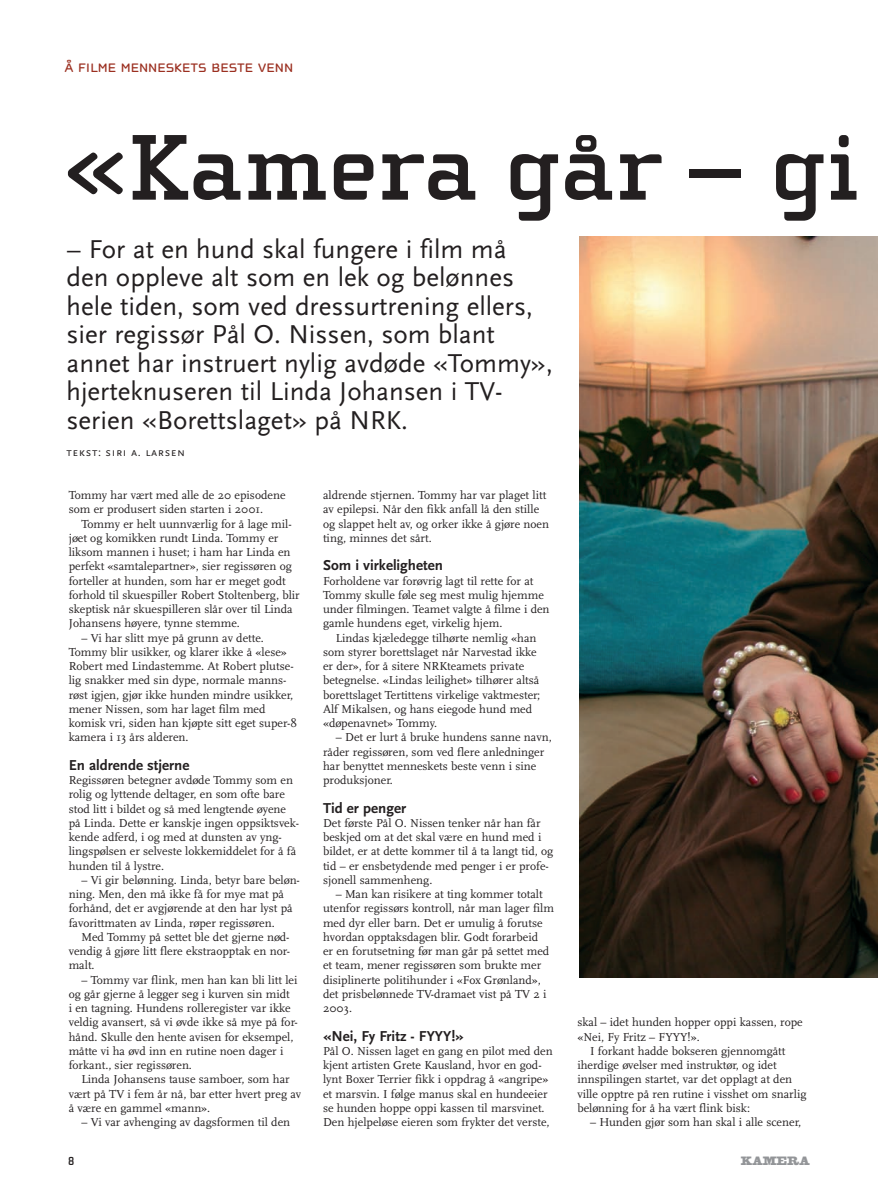
<style>
.page{position:relative;width:878px;height:1191px;background:#fff}
.page>*{position:absolute;margin:0;border:0;box-sizing:border-box;transform-origin:0 0}
.t1{font:700 95.55px "Cholla Slab";color:#231f20}
.t2{font:27px/28.5px "Scala Sans";color:#231f20}
.t3{font:18px "Cholla Wide Small Caps";color:#9b2f20}
.t4{font:700 15px "Scala Sans";color:#231f20}
.t5{font:12px/14.2px "Scala";color:#231f20}
.t6{font:12px "Scala Sans Caps";letter-spacing:.05em;color:#231f20}
.t7{font:12px "Cg Egiziano Bl";color:#939598}
.t8{font:700 12px "Cholla Slab";color:#231f20}
</style>
<div class="page">
<img style="left:579px;top:237px;width:298px;height:741px">
<h3 class="t3" style="left:64px;top:56px;width:230px">å filme menneskets beste venn</h3>
<h1 class="t1" style="left:63px;top:115px;width:797px">«Kamera går – gi</h1>
<p class="t2" style="left:66px;top:235px;width:487px">– For at en hund skal fungere i film må den oppleve alt som en lek og belønnes hele tiden, som ved dressurtrening ellers, sier regissør Pål O. Nissen, som blant annet har instruert nylig avdøde «Tommy», hjerteknuseren til Linda Johansen i TV&shy;serien «Borettslaget» på NRK.</p>
<p class="t6" style="left:66px;top:446px;width:120px">tekst: siri a. larsen</p>
<p class="t5" style="left:69px;top:488px;width:218px">Tommy har vært med alle de 20 episodene som er produsert siden starten i 2001.</p>
<p class="t5" style="left:69px;top:517px;width:232px;text-indent:13px">Tommy er helt uunnværlig for å lage mil&shy;jøet og komikken rundt Linda. Tommy er liksom mannen i huset; i ham har Linda en perfekt «samtalepartner», sier regissøren og forteller at hunden, som har er meget godt forhold til skuespiller Robert Stoltenberg, blir skeptisk når skuespilleren slår over til Linda Johansens høyere, tynne stemme.</p>
<p class="t5" style="left:69px;top:631px;width:230px;text-indent:13px">– Vi har slitt mye på grunn av dette.<br>Tommy blir usikker, og klarer ikke å «lese» Robert med Lindastemme. At Robert plutse&shy;lig snakker med sin dype, normale manns&shy;røst igjen, gjør ikke hunden mindre usikker, mener Nissen, som har laget film med komisk vri, siden han kjøpte sitt eget super-8 kamera i 13 års alderen.</p>
<p class="t4" style="left:69px;top:757px;width:122px">En aldrende stjerne</p>
<p class="t5" style="left:69px;top:773px;width:232px">Regissøren betegner avdøde Tommy som en rolig og lyttende deltager, en som ofte bare stod litt i bildet og så med lengtende øyene på Linda. Dette er kanskje ingen oppsiktsvek&shy;kende adferd, i og med at dunsten av yng&shy;lingspølsen er selveste lokkemiddelet for å få hunden til å lystre.</p>
<p class="t5" style="left:69px;top:873px;width:233px;text-indent:13px">– Vi gir belønning. Linda, betyr bare beløn&shy;ning. Men, den må ikke få for mye mat på forhånd, det er avgjørende at den har lyst på favorittmaten av Linda, røper regissøren.</p>
<p class="t5" style="left:69px;top:930px;width:223px;text-align:justify;text-indent:13px">Med Tommy på settet ble det gjerne nød&shy;vendig å gjøre litt flere ekstraopptak en nor&shy;malt.</p>
<p class="t5" style="left:69px;top:973px;width:230px;text-indent:13px">– Tommy var flink, men han kan bli litt lei og går gjerne å legger seg i kurven sin midt<br>i en tagning. Hundens rolleregister var ikke veldig avansert, så vi øvde ikke så mye på for&shy;hånd. Skulle den hente avisen for eksempel, måtte vi ha øvd inn en rutine noen dager i forkant., sier regissøren.</p>
<p class="t5" style="left:69px;top:1073px;width:234px;text-indent:13px">Linda Johansens tause samboer, som har vært på TV i fem år nå, bar etter hvert preg av å være en gammel «mann».</p>
<p class="t5" style="left:81px;top:1115px;width:210px">– Vi var avhenging av dagsformen til den</p>
<p class="t5" style="left:323px;top:488px;width:227px">aldrende stjernen. Tommy har var plaget litt av epilepsi. Når den fikk anfall lå den stille og slappet helt av, og orker ikke å gjøre noen ting, minnes det sårt.</p>
<p class="t4" style="left:323px;top:557px;width:121px">Som i virkeligheten</p>
<p class="t5" style="left:323px;top:574px;width:228px">Forholdene var forøvrig lagt til rette for at Tommy skulle føle seg mest mulig hjemme under filmingen. Teamet valgte å filme i den gamle hundens eget, virkelig hjem.</p>
<p class="t5" style="left:323px;top:631px;width:218px;text-indent:13px">Lindas kjæledegge tilhørte nemlig «han som styrer borettslaget når Narvestad ikke er der», for å sitere NRKteamets private betegnelse. «Lindas leilighet» tilhører altså borettslaget Tertittens virkelige vaktmester; Alf Mikalsen, og hans eiegode hund med «døpenavnet» Tommy.</p>
<p class="t5" style="left:323px;top:731px;width:230px;text-indent:13px">– Det er lurt å bruke hundens sanne navn, råder regissøren, som ved flere anledninger har benyttet menneskets beste venn i sine produksjoner.</p>
<p class="t4" style="left:323px;top:800px;width:85px">Tid er penger</p>
<p class="t5" style="left:323px;top:816px;width:232px">Det første Pål O. Nissen tenker når han får beskjed om at det skal være en hund med i bildet, er at dette kommer til å ta langt tid, og tid – er ensbetydende med penger i er profe&shy;sjonell sammenheng.</p>
<p class="t5" style="left:323px;top:887px;width:232px;text-indent:13px">– Man kan risikere at ting kommer totalt utenfor regissørs kontroll, når man lager film med dyr eller barn. Det er umulig å forutse hvordan opptaksdagen blir. Godt forarbeid<br>er en forutsetning før man går på settet med et team, mener regissøren som brukte mer disiplinerte politihunder i «Fox Grønland», det prisbelønnede TV-dramaet vist på TV 2 i 2003.</p>
<p class="t4" style="left:323px;top:1028px;width:142px">«Nei, Fy Fritz - FYYY!»</p>
<p class="t5" style="left:323px;top:1044px;width:231px">Pål O. Nissen laget en gang en pilot med den kjent artisten Grete Kausland, hvor en god&shy;lynt Boxer Terrier fikk i oppdrag å «angripe» et marsvin. I følge manus skal en hundeeier se hunden hoppe oppi kassen til marsvinet.<br>Den hjelpeløse eieren som frykter det verste,</p>
<p class="t5" style="left:577px;top:1016px;width:227px">skal – idet hunden hopper oppi kassen, rope «Nei, Fy Fritz – FYYY!».</p>
<p class="t5" style="left:577px;top:1044px;width:230px;text-indent:13px">I forkant hadde bokseren gjennomgått iherdige øvelser med instruktør, og idet innspilingen startet, var det opplagt at den ville opptre på ren rutine i visshet om snarlig belønning for å ha vært flink bisk:</p>
<p class="t5" style="left:590px;top:1115px;width:212px">– Hunden gjør som han skal i alle scener,</p>
<p class="t8" style="left:68px;top:1154px;width:8px">8</p>
<p class="t7" style="left:740px;top:1153px;width:70px">KAMERA</p>
</div>
